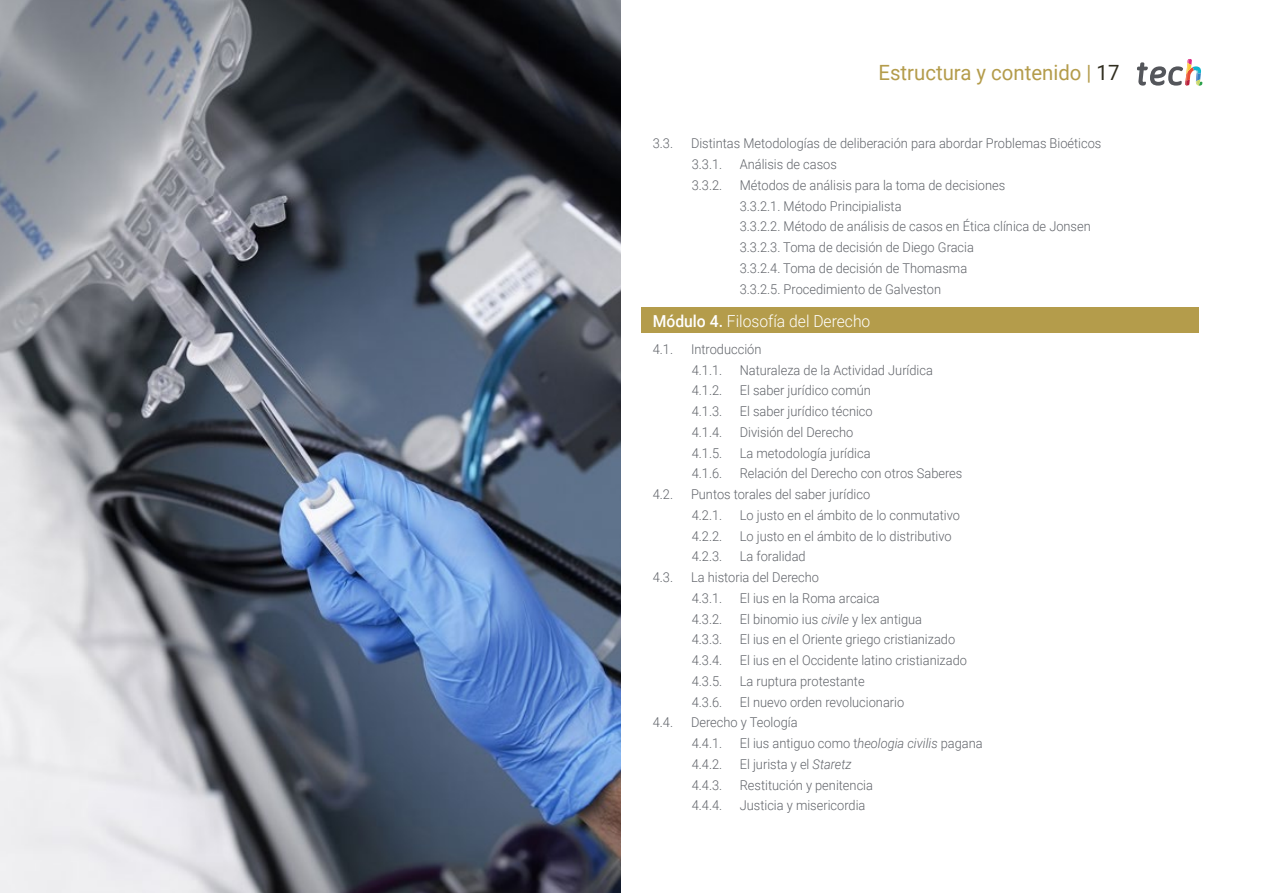
<style>
.page{position:relative;width:1263px;height:893px;background:#fff}
.page>*{position:absolute;margin:0;border:0;box-sizing:border-box;transform-origin:0 0}
.t1{font:21px "Roboto";color:#b49c4b}
.t2{font:300 16.5px "Roboto";color:#fff;scale:.95 1}
.t3{font:300 13.5px/20.7px "Roboto";color:#61646a;scale:.95 1}
.s1{color:#312e20}
.s2{font-weight:500}
.s3{font-style:italic}
</style>
<div class="page">
<svg style="left:1137px;top:59px;width:65px;height:27px"></svg>
<div style="left:642px;top:308px;width:557px;height:25px;background:#b49c4b"></div>
<img style="left:0;top:0;width:621px;height:893px">
<h1 class="t1" style="left:878px;top:57px;width:242px">Estructura y contenido | <span class="s1">17</span></h1>
<p class="t3" style="left:653px;top:133px;width:23px">3.3.</p>
<p class="t3" style="left:691px;top:133px;width:433px">Distintas Metodologías de deliberación para abordar Problemas Bioéticos<br>3.3.1.</p>
<p class="t3" style="left:740px;top:153px;width:104px">Análisis de casos</p>
<p class="t3" style="left:692px;top:174px;width:34px">3.3.2.</p>
<p class="t3" style="left:740px;top:174px;width:371px">Métodos de análisis para la toma de decisiones<br>3.3.2.1. Método Principialista<br>3.3.2.2. Método de análisis de casos en Ética clínica de Jonsen 3.3.2.3. Toma de decisión de Diego Gracia<br>3.3.2.4. Toma de decisión de Thomasma<br>3.3.2.5. Procedimiento de Galveston</p>
<p class="t2" style="left:653px;top:309px;width:231px"><span class="s2">Módulo 4.</span> Filosofía del Derecho</p>
<p class="t3" style="left:653px;top:338px;width:23px">4.1.</p>
<p class="t3" style="left:691px;top:338px;width:76px">Introducción<br>4.1.1.</p>
<p class="t3" style="left:740px;top:359px;width:205px">Naturaleza de la Actividad Jurídica</p>
<p class="t3" style="left:692px;top:380px;width:34px">4.1.2.</p>
<p class="t3" style="left:740px;top:380px;width:139px">El saber jurídico común</p>
<p class="t3" style="left:692px;top:400px;width:34px">4.1.3.</p>
<p class="t3" style="left:740px;top:400px;width:141px">El saber jurídico técnico</p>
<p class="t3" style="left:692px;top:421px;width:34px">4.1.4.</p>
<p class="t3" style="left:740px;top:421px;width:121px">División del Derecho</p>
<p class="t3" style="left:692px;top:442px;width:34px">4.1.5.</p>
<p class="t3" style="left:740px;top:442px;width:139px">La metodología jurídica</p>
<p class="t3" style="left:692px;top:463px;width:34px">4.1.6.</p>
<p class="t3" style="left:740px;top:463px;width:236px">Relación del Derecho con otros Saberes</p>
<p class="t3" style="left:653px;top:483px;width:23px">4.2.</p>
<p class="t3" style="left:691px;top:483px;width:190px">Puntos torales del saber jurídico<br>4.2.1.</p>
<p class="t3" style="left:740px;top:504px;width:233px">Lo justo en el ámbito de lo conmutativo</p>
<p class="t3" style="left:692px;top:525px;width:34px">4.2.2.</p>
<p class="t3" style="left:740px;top:525px;width:225px">Lo justo en el ámbito de lo distributivo</p>
<p class="t3" style="left:692px;top:546px;width:34px">4.2.3.</p>
<p class="t3" style="left:740px;top:546px;width:71px">La foralidad</p>
<p class="t3" style="left:653px;top:566px;width:23px">4.3.</p>
<p class="t3" style="left:691px;top:566px;width:136px">La historia del Derecho<br>4.3.1.</p>
<p class="t3" style="left:740px;top:587px;width:149px">El ius en la Roma arcaica</p>
<p class="t3" style="left:692px;top:608px;width:34px">4.3.2.</p>
<p class="t3" style="left:740px;top:608px;width:193px">El binomio ius <span class="s3">civile</span> y lex antigua</p>
<p class="t3" style="left:692px;top:629px;width:34px">4.3.3.</p>
<p class="t3" style="left:740px;top:629px;width:228px">El ius en el Oriente griego cristianizado</p>
<p class="t3" style="left:692px;top:649px;width:34px">4.3.4.</p>
<p class="t3" style="left:740px;top:649px;width:241px">El ius en el Occidente latino cristianizado</p>
<p class="t3" style="left:692px;top:670px;width:34px">4.3.5.</p>
<p class="t3" style="left:740px;top:670px;width:133px">La ruptura protestante</p>
<p class="t3" style="left:692px;top:691px;width:34px">4.3.6.</p>
<p class="t3" style="left:740px;top:691px;width:175px">El nuevo orden revolucionario</p>
<p class="t3" style="left:653px;top:712px;width:23px">4.4.</p>
<p class="t3" style="left:691px;top:712px;width:114px">Derecho y Teología<br>4.4.1.</p>
<p class="t3" style="left:740px;top:732px;width:257px">El ius antiguo como t<span class="s3">heologia civilis</span> pagana</p>
<p class="t3" style="left:692px;top:753px;width:34px">4.4.2.</p>
<p class="t3" style="left:740px;top:753px;width:119px">El jurista y el <span class="s3">Staretz</span></p>
<p class="t3" style="left:692px;top:774px;width:34px">4.4.3.</p>
<p class="t3" style="left:740px;top:774px;width:142px">Restitución y penitencia</p>
<p class="t3" style="left:692px;top:795px;width:34px">4.4.4.</p>
<p class="t3" style="left:740px;top:795px;width:134px">Justicia y misericordia</p>
</div>
